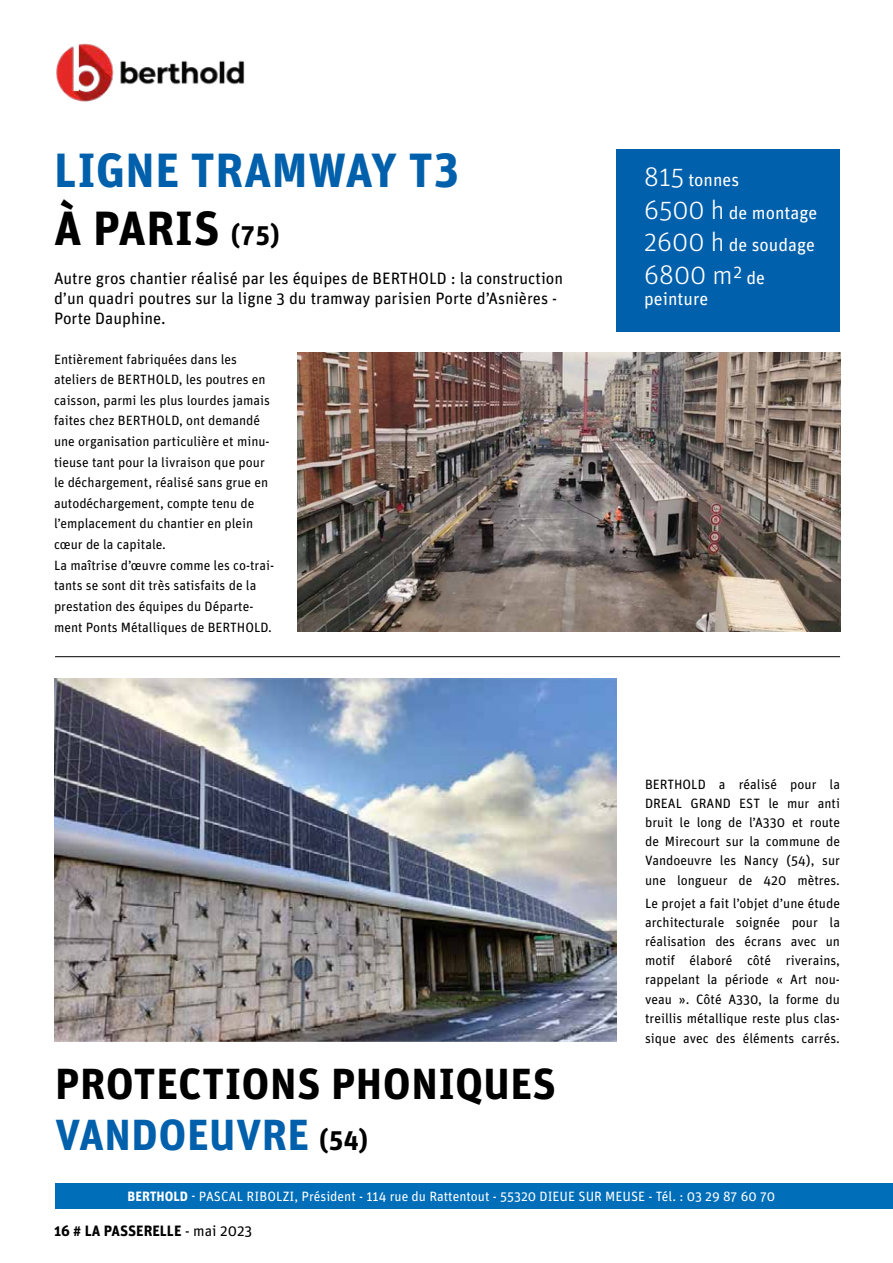
<style>
.page{position:relative;width:893px;height:1263px;background:#fff}
.page>*{position:absolute;margin:0;border:0;box-sizing:border-box;transform-origin:0 0}
.t1{font:700 48px/57.6px "Unit Pro";letter-spacing:.01em;color:#0060ac}
.t2{font:700 43.5px/51px "Unit Pro";letter-spacing:.01em;color:#000}
.t3{font:300 27px "Unit Pro";color:#fff}
.t4{font:18px/32.4px "Unit Pro";color:#fff}
.t5{font:16.5px/19.8px "Unit Pro";color:#000}
.t6{font:700 15px "Unit Pro";color:#000}
.t7{font:13.5px/20.5px "Unit Pro";color:#000;text-align:justify}
.t8{font:13.5px "Unit Pro";color:#fff}
.s1{color:#000}
.s2{font-size:27px;color:#000}
.s3{color:#0060ac}
.s4{font-size:27px}
.s5{font-weight:300;font-size:27px}
.s6{font-weight:400;font-size:18px}
.s7{font-weight:700}
.s8{font-weight:400}
</style>
<div class="page">
<div style="left:55px;top:1183px;width:838px;height:26px;background:#006eb8"></div>
<img style="left:56px;top:43px;width:189px;height:59px">
<hr style="left:55px;top:656px;width:785px;height:1px;background:#000">
<img style="left:298px;top:353px;width:542px;height:278px">
<img style="left:54px;top:678px;width:563px;height:364px">
<div style="left:617px;top:149px;width:223px;height:183px;background:#0060ac"></div>
<h1 class="t1" style="left:54px;top:138px;width:407px">LIGNE TRAMWAY T3<br><span class="s1">À PARIS</span> <span class="s2">(75)</span></h1>
<p class="t5" style="left:54px;top:268px;width:511px">Autre gros chantier réalisé par les équipes de BERTHOLD : la construction d’un quadri poutres sur la ligne 3 du tramway parisien Porte d’Asnières -<br>Porte Dauphine.</p>
<p class="t7" style="left:54px;top:348px;width:222px;text-align:left">Entièrement fabriquées dans les ateliers de BERTHOLD, les poutres en caisson, parmi les plus lourdes jamais faites chez BERTHOLD, ont demandé une organisation particulière et minu&shy;tieuse tant pour la livraison que pour le déchargement, réalisé sans grue en autodéchargement, compte tenu de l’emplacement du chantier en plein cœur de la capitale.<br>La maîtrise d’œuvre comme les co-trai&shy;tants se sont dit très satisfaits de la prestation des équipes du Départe&shy;ment Ponts Métalliques de BERTHOLD.</p>
<h2 class="t2" style="left:55px;top:1055px;width:502px">PROTECTIONS PHONIQUES<br><span class="s3">VANDOEUVRE</span> <span class="s4">(54)</span></h2>
<h3 class="t4" style="left:644px;top:163px;width:174px"><span class="s5">815</span> tonnes<br><span class="s5">6500 h</span> de montage<br><span class="s5">2600 h</span> de soudage</h3>
<h3 class="t3" style="left:644px;top:257px;width:122px">6800 m² <span class="s6">de</span></h3>
<h3 class="t4" style="left:644px;top:282px;width:66px">peinture</h3>
<p class="t7" style="left:645px;top:774px;width:196px;line-height:19px">BERTHOLD a réalisé pour la DREAL GRAND EST le mur anti bruit le long de l’A330 et route de Mirecourt sur la commune de Vandoeuvre les Nancy (54), sur une longueur de 420 mètres.</p>
<p class="t7" style="left:645px;top:893px;width:196px;line-height:19px">Le projet a fait l’objet d’une étude architecturale soignée pour la réalisation des écrans avec un motif élaboré côté riverains, rappelant la période « Art nou&shy;veau ». Côté A330, la forme du treillis métallique reste plus clas-</p>
<p class="t7" style="left:645px;top:1028px;width:196px">sique avec des éléments carrés.</p>
<p class="t8" style="left:128px;top:1187px;width:649px"><span class="s7">BERTHOLD</span> - PASCAL RIBOLZI, Président - 114 rue du Rattentout - 55320 DIEUE SUR MEUSE - Tél. : 03 29 87 60 70</p>
<p class="t6" style="left:54px;top:1219px;width:200px">16 # LA PASSERELLE <span class="s8">- mai 2023</span></p>
</div>
